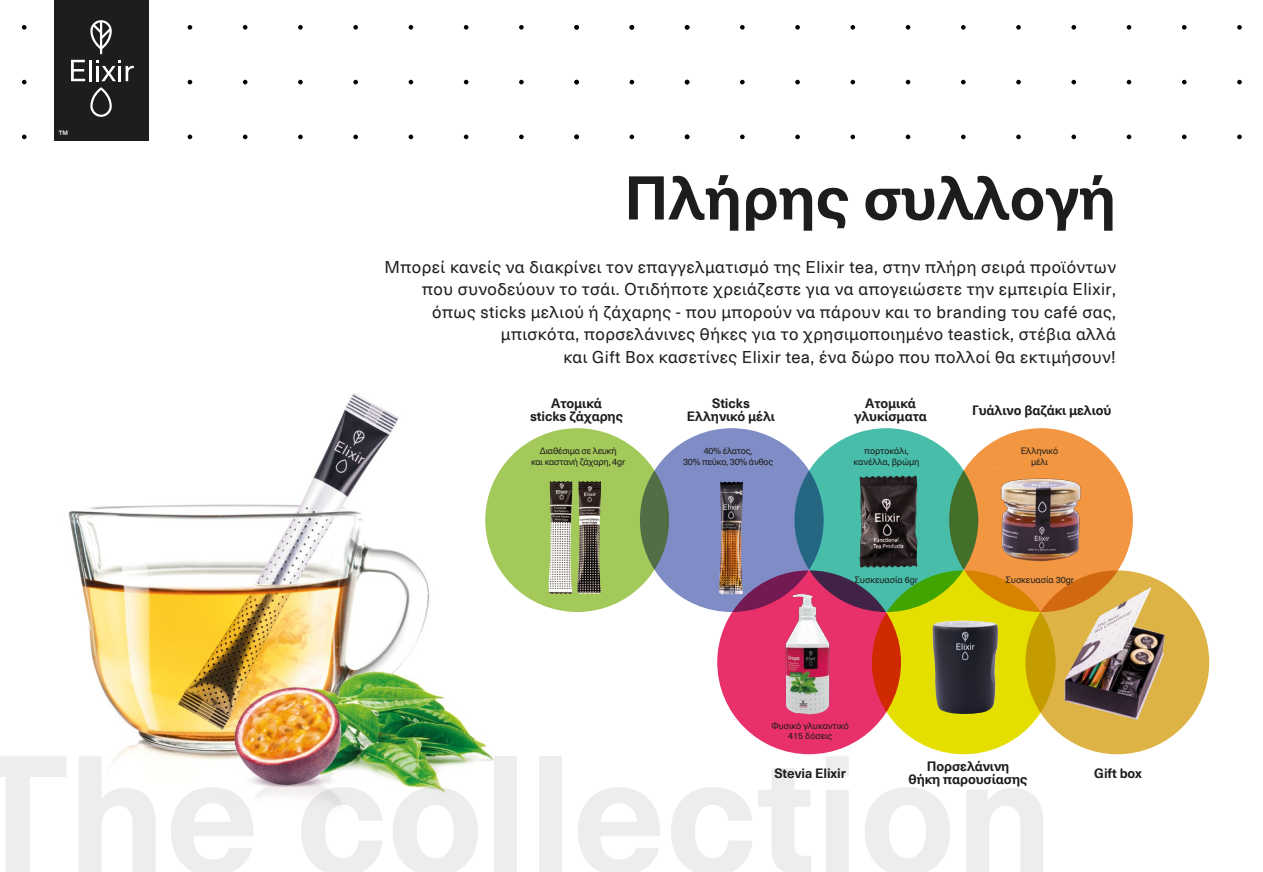
<style>
.page{position:relative;width:1263px;height:872px;background:#fff}
.page>*{position:absolute;margin:0;border:0;box-sizing:border-box;transform-origin:0 0}
.t1{font:700 60.6px "Neue Haas Unica W1 G";color:#1d1d1b}
.t2{font:16.65px/22.5px "Neue Haas Unica W1 G";letter-spacing:.03em;color:#1d1d1b;text-align:right}
.t3{font:700 13.2px/13.2px "Neue Haas Unica W1 G";letter-spacing:-.005em;color:#1d1d1b;text-align:center}
.t4{font:11.7px "Neue Haas Unica W1 G";color:#fff}
.t5{font:9px/10.5px "Neue Haas Unica W1 G";letter-spacing:-.005em;color:#1d1d1b;text-align:center}
.t6{font:9px/10.5px "Neue Haas Unica W1 G";letter-spacing:-.025em;color:#1d1d1b;text-align:center}
</style>
<div class="page">
<svg style="left:188px;top:25px;width:4px;height:5px"></svg>
<svg style="left:188px;top:80px;width:4px;height:4px"></svg>
<svg style="left:188px;top:135px;width:4px;height:4px"></svg>
<svg style="left:243px;top:25px;width:4px;height:5px"></svg>
<svg style="left:243px;top:80px;width:4px;height:4px"></svg>
<svg style="left:243px;top:135px;width:4px;height:4px"></svg>
<svg style="left:298px;top:25px;width:5px;height:5px"></svg>
<svg style="left:298px;top:80px;width:5px;height:4px"></svg>
<svg style="left:298px;top:135px;width:5px;height:4px"></svg>
<svg style="left:353px;top:25px;width:5px;height:5px"></svg>
<svg style="left:353px;top:80px;width:5px;height:4px"></svg>
<svg style="left:353px;top:135px;width:5px;height:4px"></svg>
<svg style="left:409px;top:25px;width:4px;height:5px"></svg>
<svg style="left:409px;top:80px;width:4px;height:4px"></svg>
<svg style="left:409px;top:135px;width:4px;height:4px"></svg>
<svg style="left:464px;top:25px;width:4px;height:5px"></svg>
<svg style="left:464px;top:80px;width:4px;height:4px"></svg>
<svg style="left:464px;top:135px;width:4px;height:4px"></svg>
<svg style="left:519px;top:25px;width:5px;height:5px"></svg>
<svg style="left:519px;top:80px;width:5px;height:4px"></svg>
<svg style="left:519px;top:135px;width:5px;height:4px"></svg>
<svg style="left:22px;top:25px;width:5px;height:5px"></svg>
<svg style="left:22px;top:80px;width:5px;height:4px"></svg>
<svg style="left:22px;top:135px;width:5px;height:4px"></svg>
<svg style="left:574px;top:25px;width:5px;height:5px"></svg>
<svg style="left:574px;top:80px;width:5px;height:4px"></svg>
<svg style="left:574px;top:135px;width:5px;height:4px"></svg>
<svg style="left:629px;top:80px;width:5px;height:4px"></svg>
<svg style="left:629px;top:135px;width:5px;height:4px"></svg>
<svg style="left:629px;top:25px;width:5px;height:5px"></svg>
<svg style="left:685px;top:25px;width:4px;height:5px"></svg>
<svg style="left:685px;top:80px;width:4px;height:4px"></svg>
<svg style="left:685px;top:135px;width:4px;height:4px"></svg>
<svg style="left:795px;top:25px;width:5px;height:5px"></svg>
<svg style="left:795px;top:80px;width:5px;height:4px"></svg>
<svg style="left:795px;top:135px;width:5px;height:4px"></svg>
<svg style="left:850px;top:25px;width:5px;height:5px"></svg>
<svg style="left:850px;top:80px;width:5px;height:4px"></svg>
<svg style="left:850px;top:135px;width:5px;height:4px"></svg>
<svg style="left:906px;top:25px;width:4px;height:5px"></svg>
<svg style="left:906px;top:80px;width:4px;height:4px"></svg>
<svg style="left:906px;top:135px;width:4px;height:4px"></svg>
<svg style="left:961px;top:25px;width:4px;height:5px"></svg>
<svg style="left:961px;top:80px;width:4px;height:4px"></svg>
<svg style="left:961px;top:135px;width:4px;height:4px"></svg>
<svg style="left:1016px;top:25px;width:5px;height:5px"></svg>
<svg style="left:1016px;top:80px;width:5px;height:4px"></svg>
<svg style="left:1016px;top:135px;width:5px;height:4px"></svg>
<svg style="left:1071px;top:25px;width:5px;height:5px"></svg>
<svg style="left:1071px;top:80px;width:5px;height:4px"></svg>
<svg style="left:1071px;top:135px;width:5px;height:4px"></svg>
<svg style="left:1127px;top:25px;width:4px;height:5px"></svg>
<svg style="left:1127px;top:80px;width:4px;height:4px"></svg>
<svg style="left:1127px;top:135px;width:4px;height:4px"></svg>
<svg style="left:1182px;top:25px;width:4px;height:5px"></svg>
<svg style="left:1182px;top:80px;width:4px;height:4px"></svg>
<svg style="left:1182px;top:135px;width:4px;height:4px"></svg>
<svg style="left:1237px;top:25px;width:5px;height:5px"></svg>
<svg style="left:1237px;top:80px;width:5px;height:4px"></svg>
<svg style="left:1237px;top:135px;width:5px;height:4px"></svg>
<svg style="left:740px;top:25px;width:5px;height:5px"></svg>
<svg style="left:740px;top:80px;width:5px;height:4px"></svg>
<svg style="left:740px;top:135px;width:5px;height:4px"></svg>
<img style="left:68px;top:393px;width:436px;height:411px">
<div style="left:485px;top:428px;width:184px;height:184px;background:#a4c95b;border-radius:50%"></div>
<div style="left:640px;top:428px;width:184px;height:184px;background:#808cc5;border-radius:50%"></div>
<svg style="left:794px;top:428px;width:184px;height:184px;background:#43afa4"></svg>
<svg style="left:949px;top:428px;width:184px;height:184px;background:#d38f3f"></svg>
<div style="left:717px;top:570px;width:184px;height:184px;background:#e8306b;border-radius:50%"></div>
<svg style="left:872px;top:570px;width:184px;height:184px;background:#d4c100"></svg>
<svg style="left:1025px;top:570px;width:184px;height:184px;background:#d8ab37"></svg>
<img style="left:985px;top:467px;width:112px;height:110px">
<img style="left:932px;top:620px;width:67px;height:94px">
<img style="left:1064px;top:587px;width:101px;height:133px">
<img style="left:847px;top:466px;width:82px;height:111px">
<img style="left:549px;top:481px;width:23px;height:113px">
<img style="left:577px;top:481px;width:24px;height:113px">
<img style="left:719px;top:481px;width:24px;height:113px">
<div style="left:54px;top:0;width:94px;height:140px;background:#1d1d1b"></div>
<svg style="left:71px;top:60px;width:63px;height:57px"></svg>
<svg style="left:90px;top:20px;width:22px;height:34px"></svg>
<img style="left:785px;top:594px;width:45px;height:120px">
<p class="t4" style="left:59px;top:127px;width:11px">™</p>
<h1 class="t1" style="left:624px;top:152px;width:494px">Πλήρης συλλογή</h1>
<p class="t2" style="left:384px;top:255px;width:733px">Mπορεί κανείς να διακρίνει τον επαγγελματισμό της Elixir tea, στην πλήρη σειρά προϊόντων που συνοδεύουν το τσάι. Οτιδήποτε χρειάζεστε για να απογειώσετε την εμπειρία Elixir, όπως sticks μελιού ή ζάχαρης - που μπορούν να πάρουν και το branding του café σας, μπισκότα, πορσελάνινες θήκες για το χρησιμοποιημένο teastick, στέβια αλλά<br>και Gift Box κασετίνες Elixir tea, ένα δώρο που πολλοί θα εκτιμήσουν!</p>
<p class="t3" style="left:530px;top:396px;width:94px">Ατομικά<br>sticks ζάχαρης</p>
<p class="t6" style="left:531px;top:445px;width:96px">Διαθέσιμα σε λευκή<br>και καστανή ζάχαρη, 4gr</p>
<p class="t6" style="left:683px;top:445px;width:91px">40% έλατος,<br>30% πεύκο, 30% άνθος</p>
<p class="t5" style="left:853px;top:445px;width:67px">πορτοκάλι, κανέλλα, βρώμη</p>
<p class="t5" style="left:1021px;top:445px;width:39px">Ελληνικό μέλι</p>
<p class="t3" style="left:687px;top:396px;width:90px">Sticks<br>Ελληνικό μέλι</p>
<p class="t3" style="left:854px;top:396px;width:74px">Ατομικά γλυκίσματα</p>
<p class="t3" style="left:972px;top:402px;width:141px">Γυάλινο βαζάκι μελιού</p>
<p class="t5" style="left:855px;top:573px;width:65px">Συσκευασία 6gr</p>
<p class="t5" style="left:1006px;top:573px;width:70px">Συσκευασία 30gr</p>
<p class="t5" style="left:771px;top:720px;width:79px">Φυσικό γλυκαντικό<br>415 δόσεις</p>
<p class="t3" style="left:909px;top:759px;width:120px">Πορσελάνινη<br>θήκη παρουσίασης</p>
<p class="t3" style="left:774px;top:765px;width:73px">Stevia Elixir</p>
<p class="t3" style="left:1094px;top:765px;width:49px">Gift box</p>
</div>
